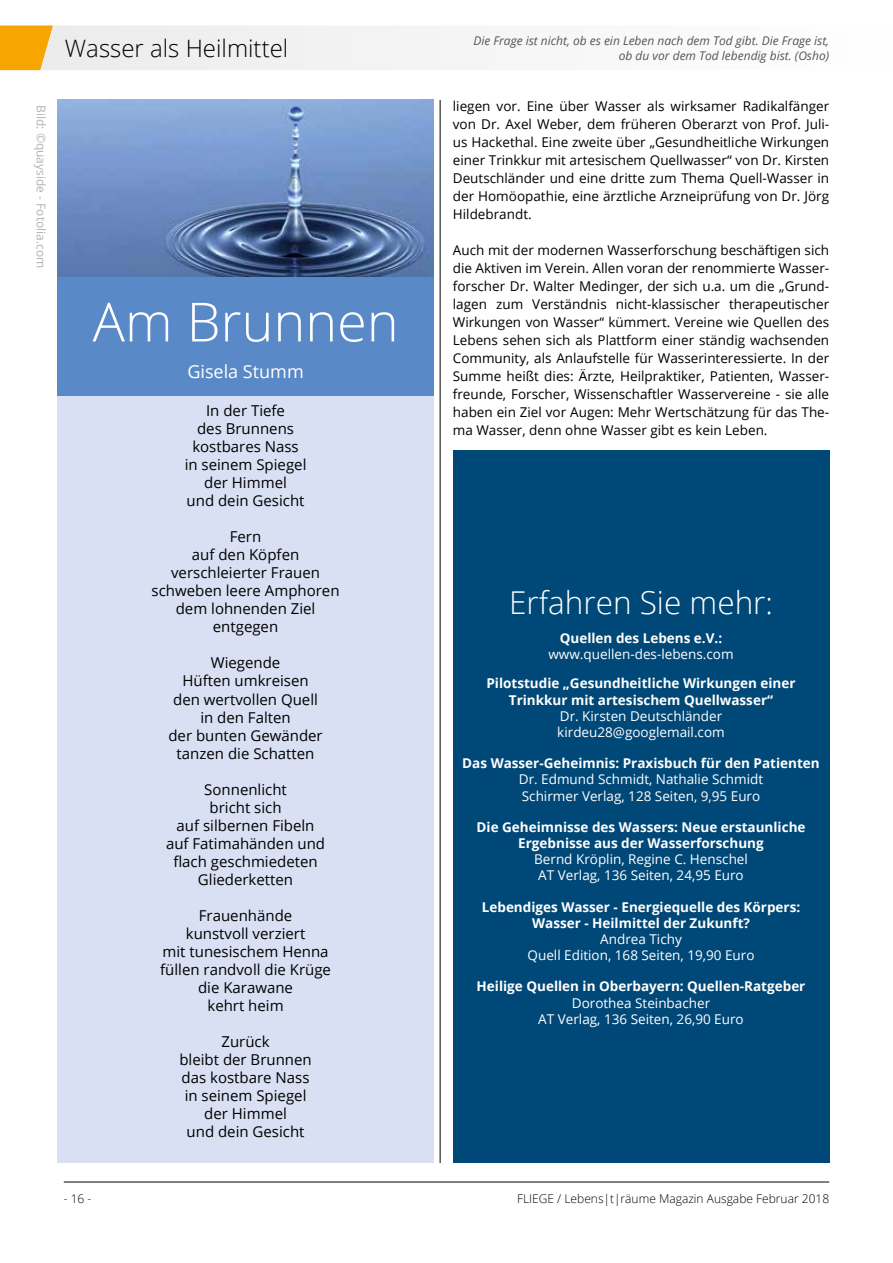
<style>
.page{position:relative;width:893px;height:1263px;background:#fff}
.page>*{position:absolute;margin:0;border:0;box-sizing:border-box;transform-origin:0 0}
.t1{font:300 54px "Open Sans";color:#fff}
.t2{font:300 31.5px "Open Sans";color:#fff}
.t3{font:300 24px "Open Sans";color:#000}
.t4{font:18px "Open Sans";color:#fff}
.t5{font:15px/18px "Open Sans";color:#000;text-align:center}
.t6{font:13.5px/18px "Open Sans";color:#000;text-align:justify}
.t7{font:700 13.5px/16.2px "Open Sans";color:#fff;text-align:center}
.t8{font:13.5px/16.2px "Open Sans";color:#fff;text-align:center}
.t9{font:italic 12px/14.4px "Open Sans";color:#565655;text-align:right}
.t10{font:300 12px "Open Sans";color:#000}
.t11{font:12px "Open Sans";color:#b1b2b3}
</style>
<div class="page">
<hr style="left:64px;top:1182px;width:765px;height:1px;background:#000">
<svg style="left:0;top:26px;width:439px;height:44px"></svg>
<div style="left:453px;top:451px;width:376px;height:712px;background:#004877"></div>
<img style="left:57px;top:100px;width:377px;height:177px">
<div style="left:57px;top:277px;width:377px;height:119px;background:#5a89c7"></div>
<div style="left:57px;top:396px;width:377px;height:767px;background:#d9e0f3"></div>
<hr style="left:440px;top:100px;width:1px;height:1063px;background:#000">
<h3 class="t3" style="left:65px;top:32px;width:225px">Wasser als Heilmittel</h3>
<p class="t11" style="left:49px;top:105px;width:164px;rotate:90deg">Bild: ©quayside - Fotolia.com</p>
<h1 class="t1" style="left:93px;top:285px;width:308px">Am Brunnen</h1>
<h3 class="t4" style="left:187px;top:359px;width:118px">Gisela Stumm</h3>
<p class="t5" style="left:185px;top:402px;width:123px">In der Tiefe<br>des Brunnens kostbares Nass in seinem Spiegel der Himmel<br>und dein Gesicht</p>
<p class="t5" style="left:152px;top:528px;width:190px">Fern<br>auf den Köpfen verschleierter Frauen schweben leere Amphoren dem lohnenden Ziel entgegen</p>
<p class="t5" style="left:168px;top:654px;width:156px">Wiegende<br>Hüften umkreisen den wertvollen Quell in den Falten<br>der bunten Gewänder tanzen die Schatten</p>
<p class="t5" style="left:166px;top:780px;width:161px">Sonnenlicht<br>bricht sich<br>auf silbernen Fibeln auf Fatimahänden und flach geschmiedeten<br>Gliederketten</p>
<p class="t5" style="left:160px;top:906px;width:172px">Frauenhände<br>kunstvoll verziert<br>mit tunesischem Henna füllen randvoll die Krüge die Karawane<br>kehrt heim</p>
<p class="t5" style="left:179px;top:1032px;width:134px">Zurück<br>bleibt der Brunnen das kostbare Nass in seinem Spiegel der Himmel<br>und dein Gesicht</p>
<p class="t9" style="left:473px;top:33px;width:357px">Die Frage ist nicht, ob es ein Leben nach dem Tod gibt. Die Frage ist, ob du vor dem Tod lebendig bist. (Osho)</p>
<p class="t6" style="left:453px;top:96px;width:378px">liegen vor. Eine über Wasser als wirksamer Radikalfänger von Dr. Axel Weber, dem früheren Oberarzt von Prof. Juli&shy;us Hackethal. Eine zweite über „Gesundheitliche Wirkungen einer Trinkkur mit artesischem Quellwasser“ von Dr. Kirsten Deutschländer und eine dritte zum Thema Quell-Wasser in der Homöopathie, eine ärztliche Arzneiprüfung von Dr. Jörg Hildebrandt.</p>
<p class="t6" style="left:453px;top:240px;width:378px">Auch mit der modernen Wasserforschung beschäftigen sich die Aktiven im Verein. Allen voran der renommierte Wasser&shy;forscher Dr. Walter Medinger, der sich u.a. um die „Grund&shy;lagen zum Verständnis nicht-klassischer therapeutischer Wirkungen von Wasser“ kümmert. Vereine wie Quellen des Lebens sehen sich als Plattform einer ständig wachsenden Community, als Anlaufstelle für Wasserinteressierte. In der Summe heißt dies: Ärzte, Heilpraktiker, Patienten, Wasser&shy;freunde, Forscher, Wissenschaftler Wasservereine - sie alle haben ein Ziel vor Augen: Mehr Wertschätzung für das The&shy;ma Wasser, denn ohne Wasser gibt es kein Leben.</p>
<h2 class="t2" style="left:509px;top:581px;width:265px">Erfahren Sie mehr:</h2>
<p class="t7" style="left:560px;top:630px;width:164px">Quellen des Lebens e.V.:</p>
<p class="t8" style="left:548px;top:646px;width:187px">www.quellen-des-lebens.com</p>
<p class="t7" style="left:486px;top:675px;width:311px">Pilotstudie „Gesundheitliche Wirkungen einer<br>Trinkkur mit artesischem Quellwasser“</p>
<p class="t8" style="left:557px;top:707px;width:169px;text-align:left">Dr. Kirsten Deutschländer kirdeu28@googlemail.com</p>
<p class="t7" style="left:462px;top:755px;width:359px">Das Wasser-Geheimnis: Praxisbuch für den Patienten</p>
<p class="t8" style="left:519px;top:771px;width:246px;text-align:left">Dr. Edmund Schmidt, Nathalie Schmidt<br>Schirmer Verlag, 128 Seiten, 9,95 Euro</p>
<p class="t7" style="left:477px;top:818px;width:330px">Die Geheimnisse des Wassers: Neue erstaunliche<br>Ergebnisse aus der Wasserforschung</p>
<p class="t8" style="left:534px;top:851px;width:215px">Bernd Kröplin, Regine C. Henschel<br>AT Verlag, 136 Seiten, 24,95 Euro</p>
<p class="t7" style="left:482px;top:898px;width:320px">Lebendiges Wasser - Energiequelle des Körpers:<br>Wasser - Heilmittel der Zukunft?</p>
<p class="t8" style="left:527px;top:930px;width:229px">Andrea Tichy<br>Quell Edition, 168 Seiten, 19,90 Euro</p>
<p class="t7" style="left:477px;top:978px;width:330px">Heilige Quellen in Oberbayern: Quellen-Ratgeber</p>
<p class="t8" style="left:538px;top:994px;width:207px">Dorothea Steinbacher<br>AT Verlag, 136 Seiten, 26,90 Euro</p>
<p class="t10" style="left:64px;top:1190px;width:29px">- 16 -</p>
<p class="t10" style="left:517px;top:1190px;width:314px">FLIEGE / Lebens|t|räume Magazin Ausgabe Februar 2018</p>
</div>
